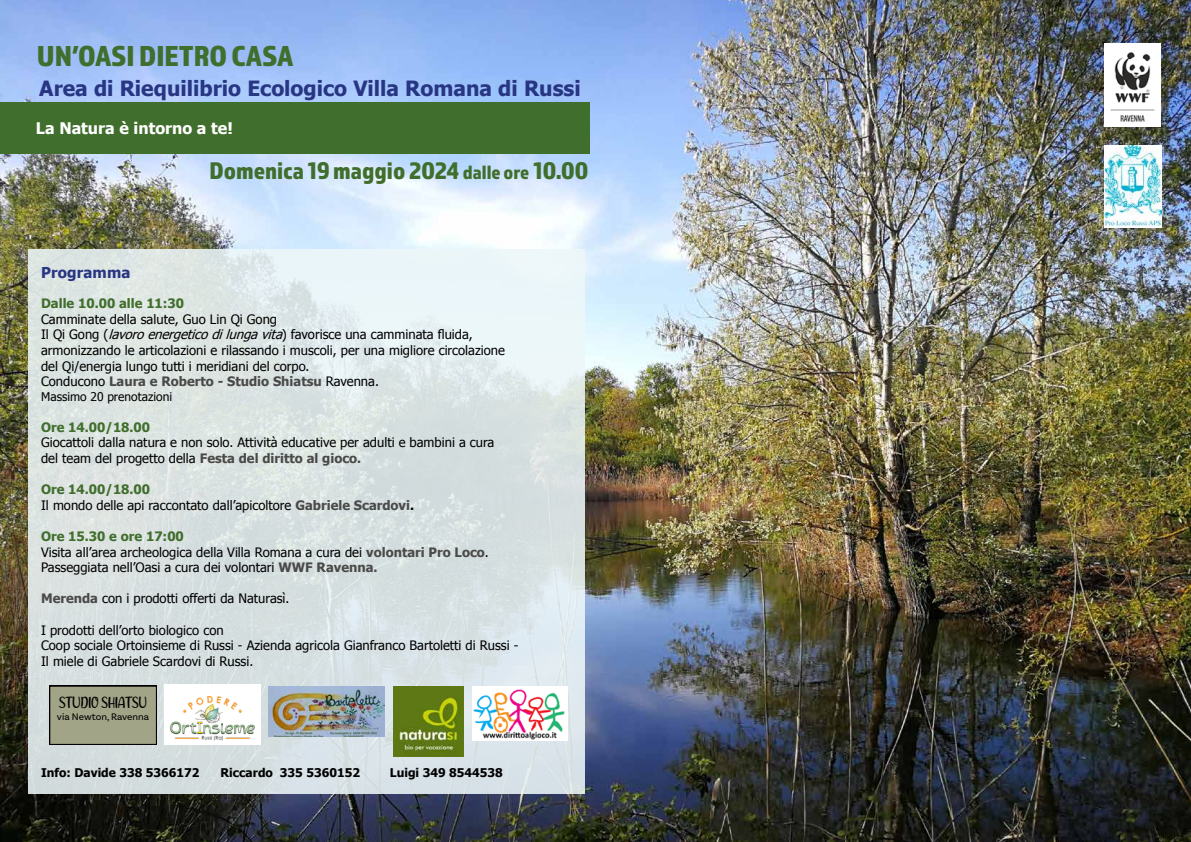
<style>
.page{position:relative;width:1191px;height:842px;background:#fff}
.page>*{position:absolute;margin:0;border:0;box-sizing:border-box;transform-origin:0 0}
.t1{font:30px "Almaq Refined";color:#406e2c}
.t2{font:25px "Almaq Refined";color:#406e2c}
.t3{font:700 21px "Tahoma";color:#283583}
.t4{font:17px "a Alley Garden";color:#000}
.t5{font:700 16px "Tahoma";color:#fff}
.t6{font:700 15px "Tahoma";letter-spacing:.01em;color:#283583}
.t7{font:13px/15.6px "Tahoma";color:#000}
.t8{font:700 13px "Tahoma";color:#406e2c}
.t9{font:700 12px "Tahoma";color:#000}
.t10{font:12px "Tahoma";color:#000}
.t11{font:10px "Basic Sans";color:#000}
.s1{font-size:20px}
.s2{font-style:italic}
.s3{font-weight:700;color:#4a4a49}
.s4{font-weight:700;color:#406e2c}
.s5{font-weight:700}
</style>
<div class="page">
<img style="left:0;top:0;width:1191px;height:842px">
<svg style="left:28px;top:249px;width:557px;height:545px;background:#dbe4e5"></svg>
<div style="left:0;top:103px;width:590px;height:51px;background:#406e2c"></div>
<img style="left:1104px;top:44px;width:57px;height:83px">
<img style="left:1104px;top:146px;width:57px;height:81px">
<img style="left:472px;top:686px;width:96px;height:54px">
<div style="left:164px;top:685px;width:96px;height:60px;background:#fff"></div>
<img style="left:170px;top:696px;width:85px;height:45px">
<img style="left:269px;top:686px;width:115px;height:50px">
<img style="left:393px;top:686px;width:70px;height:70px">
<svg style="left:49px;top:685px;width:108px;height:60px;background:#96987d"></svg>
<h1 class="t1" style="left:37px;top:38px;width:258px">UN’OASI DIETRO CASA</h1>
<h3 class="t3" style="left:39px;top:74px;width:543px">Area di Riequilibrio Ecologico Villa Romana di Russi</h3>
<p class="t5" style="left:36px;top:117px;width:198px">La Natura è intorno a te!</p>
<h2 class="t2" style="left:209px;top:156px;width:380px">Domenica 19 maggio 2024 <span class="s1">dalle ore</span> 10.00</h2>
<p class="t6" style="left:41px;top:262px;width:91px">Programma</p>
<p class="t8" style="left:41px;top:294px;width:145px">Dalle 10.00 alle 11:30</p>
<p class="t7" style="left:41px;top:311px;width:465px">Camminate della salute, Guo Lin Qi Gong<br>Il Qi Gong (<span class="s2">lavoroenergeticodilungavita</span>) favorisce una camminata fluida, armonizzando le articolazioni e rilassando i muscoli, per una migliore circolazione del Qi/energia lungo tutti i meridiani del corpo.<br>Conducono <span class="s3">Laura e Roberto - Studio Shiatsu</span> Ravenna.</p>
<p class="t10" style="left:41px;top:388px;width:132px">Massimo 20 prenotazioni</p>
<p class="t8" style="left:41px;top:418px;width:111px">Ore 14.00/18.00</p>
<p class="t7" style="left:41px;top:434px;width:455px">Giocattoli dalla natura e non solo. Attività educative per adulti e bambini a cura del team del progetto della <span class="s3">Festa del diritto al gioco.</span></p>
<p class="t7" style="left:41px;top:481px;width:374px"><span class="s4">Ore 14.00/18.00<br></span>Il mondo delle api raccontato dall’apicoltore <span class="s3">Gabriele Scardovi</span><span class="s5">.</span></p>
<p class="t7" style="left:41px;top:528px;width:449px"><span class="s4">Ore 15.30 e ore 17:00<br></span>Visita all’area archeologica della Villa Romana a cura dei <span class="s3">volontari Pro Loco</span>.<br>Passeggiata nell’Oasi a cura dei volontari <span class="s3">WWF Ravenna.</span></p>
<p class="t7" style="left:41px;top:590px;width:250px"><span class="s3">Merenda</span> con i prodotti offerti da Naturasì.</p>
<p class="t7" style="left:41px;top:621px;width:479px">I prodotti dell’orto biologico con<br>Coop sociale Ortoinsieme di Russi - Azienda agricola Gianfranco Bartoletti di Russi -<br>Il miele di Gabriele Scardovi di Russi.</p>
<h3 class="t4" style="left:59px;top:696px;width:89px">STUDIO SHIATSU</h3>
<p class="t11" style="left:57px;top:711px;width:94px">via Newton, Ravenna</p>
<p class="t9" style="left:41px;top:765px;width:160px">Info: Davide 338 5366172</p>
<p class="t9" style="left:221px;top:765px;width:141px">Riccardo 335 5360152</p>
<p class="t9" style="left:390px;top:765px;width:114px">Luigi 349 8544538</p>
</div>
